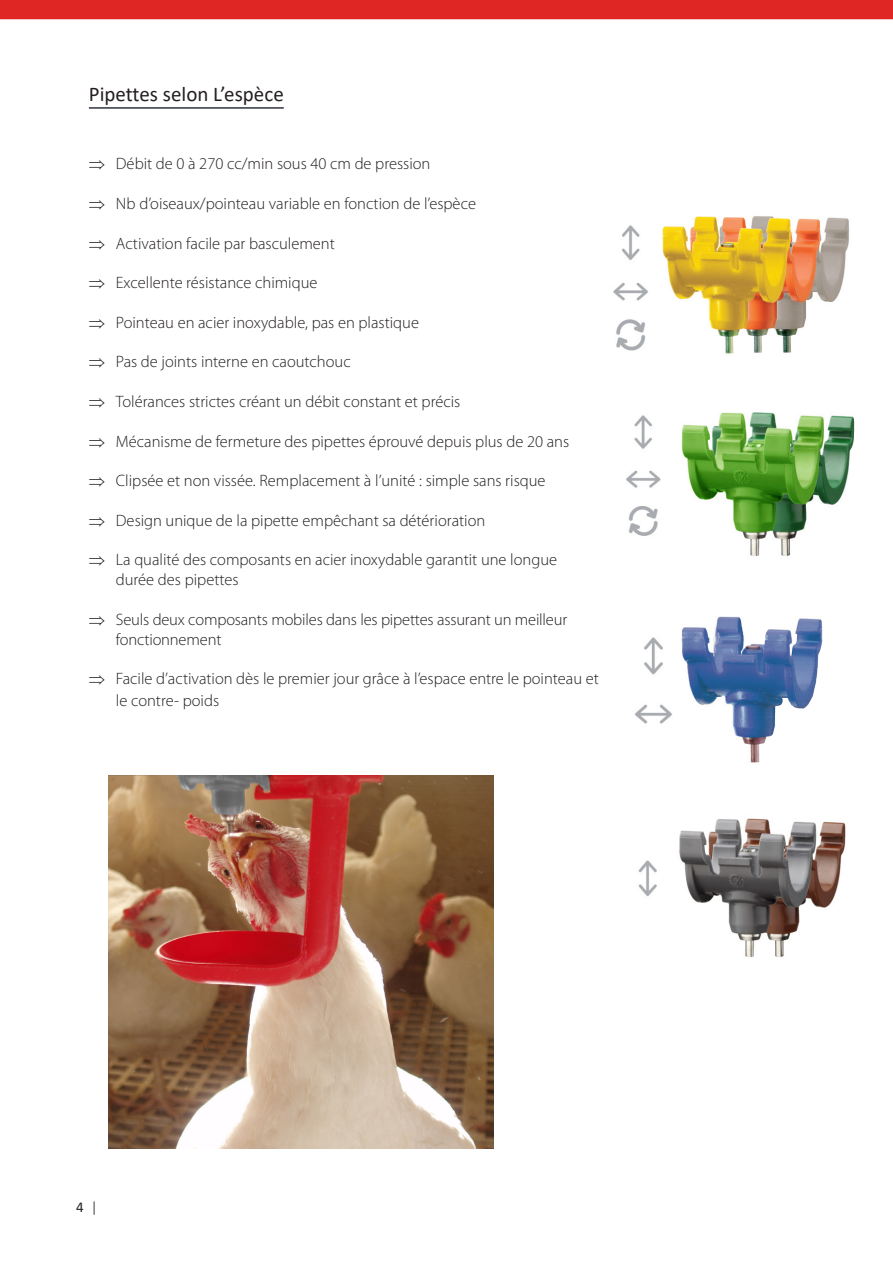
<style>
.page{position:relative;width:893px;height:1263px;background:#fff}
.page>*{position:absolute;margin:0;border:0;box-sizing:border-box;transform-origin:0 0}
.Head_Line_L2{font:21px "Calibri";color:#231f20}
.t1{font:300 16.5px/19.8px "Myriad Pro";color:#231f20}
.t2{font:15px "Calibri";color:#231f20}
.s1{color:#57585a}
</style>
<div class="page">
<div style="left:0;top:0;width:893px;height:20px;background:#e02525"></div>
<hr style="left:89px;top:107px;width:195px;height:2px;background:#30343e">
<img style="left:613px;top:216px;width:236px;height:138px">
<img style="left:638px;top:818px;width:208px;height:139px">
<img style="left:635px;top:616px;width:188px;height:147px">
<img style="left:108px;top:775px;width:386px;height:373px">
<img style="left:681px;top:412px;width:174px;height:144px">
<img style="left:626px;top:415px;width:35px;height:121px">
<p class="Head_Line_L2" style="left:89px;top:79px;width:196px">Pipettes selon L’espèce</p>
<p class="t1" style="left:89px;top:154px;width:343px">⇒ Débit de 0 à 270 cc/min sous 40 cm de pression</p>
<p class="t1" style="left:89px;top:193px;width:389px">⇒ Nb d’oiseaux/pointeau variable en fonction de l’espèce</p>
<p class="t1" style="left:89px;top:233px;width:247px">⇒ Activation facile par basculement</p>
<p class="t1" style="left:89px;top:273px;width:230px">⇒ Excellente résistance chimique</p>
<p class="t1" style="left:89px;top:312px;width:332px">⇒ Pointeau en acier inoxydable, pas en plastique</p>
<p class="t1" style="left:89px;top:352px;width:263px">⇒ Pas de joints interne en caoutchouc</p>
<p class="t1" style="left:89px;top:391px;width:373px">⇒ Tolérances strictes créant un débit constant et précis</p>
<p class="t1" style="left:89px;top:431px;width:482px">⇒ Mécanisme de fermeture des pipettes éprouvé depuis plus de 20 ans</p>
<p class="t1" style="left:89px;top:471px;width:458px">⇒ Clipsée et non vissée. Remplacement à l’unité : simple sans risque</p>
<p class="t1" style="left:89px;top:510px;width:398px">⇒ Design unique de la pipette empêchant sa détérioration</p>
<p class="t1" style="left:116px;top:550px;width:443px;text-indent:-27px">⇒ La qualité des composants en acier inoxydable garantit une longue durée des pipettes</p>
<p class="t1" style="left:116px;top:609px;width:453px;text-indent:-27px">⇒ Seuls deux composants mobiles dans les pipettes assurant un meilleur fonctionnement</p>
<p class="t1" style="left:116px;top:668px;width:484px;line-height:21.6px;text-indent:-27px">⇒ Facile d’activation dès le premier jour grâce à l’espace entre le pointeau et le contre- poids</p>
<p class="t2" style="left:76px;top:1196px;width:23px">4 <span class="s1">|</span></p>
</div>
